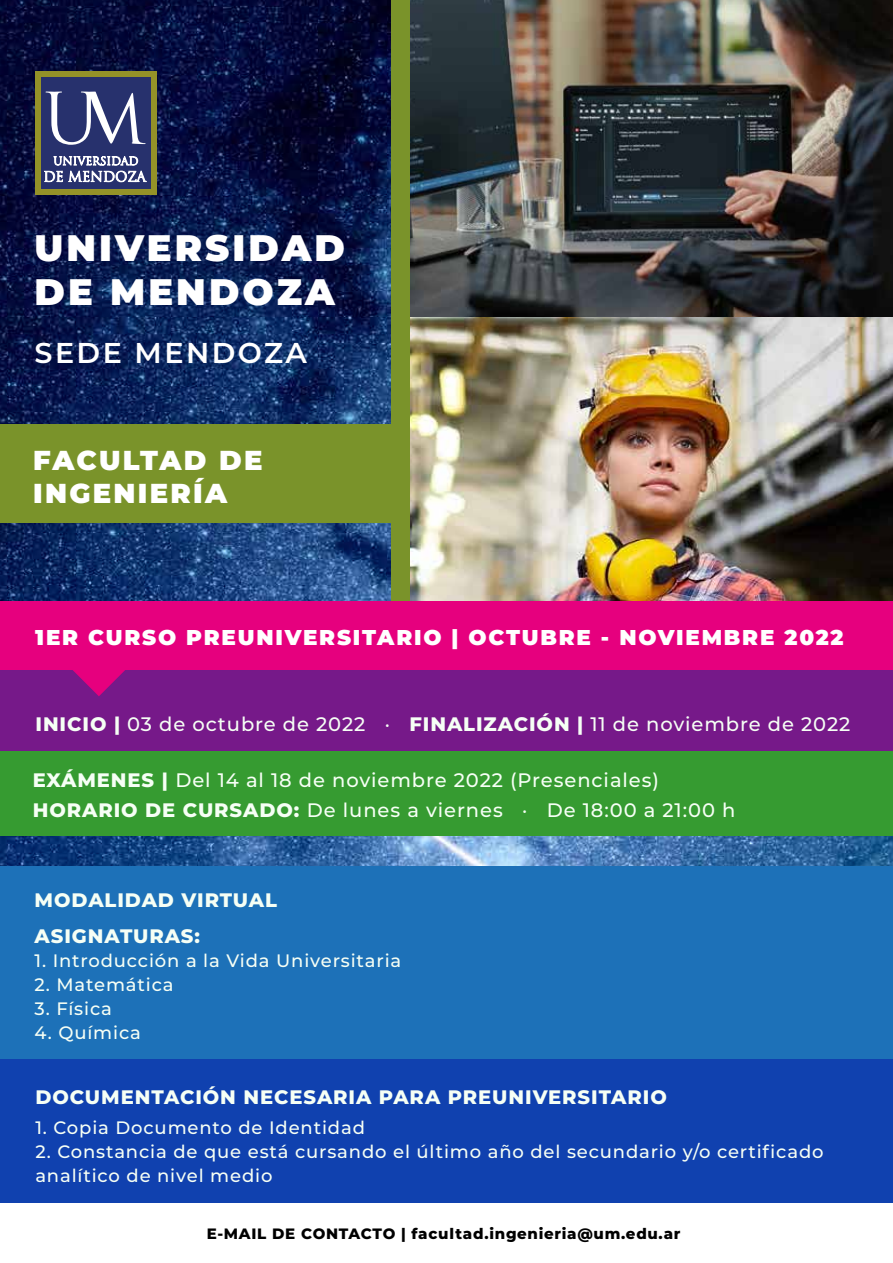
<style>
.page{position:relative;width:893px;height:1263px;background:#fff}
.page>*{position:absolute;margin:0;border:0;box-sizing:border-box;transform-origin:0 0}
.t1{font:900 36.9px/44.2px "Montserrat";letter-spacing:.085em;color:#fff}
.t2{font:600 28.65px "Montserrat";letter-spacing:.085em;color:#fff}
.t3{font:900 27.45px/32.8px "Montserrat";letter-spacing:.085em;color:#fff}
.t4{font:900 21.45px "Montserrat";letter-spacing:.085em;color:#fff}
.t5{font:500 19.5px/30.5px "Montserrat";letter-spacing:.045em;color:#f6fff5}
.t6{font:800 19.5px/36px "Montserrat";letter-spacing:.045em;color:#f6fff5}
.t7{font:500 18px/24px "Montserrat";letter-spacing:.045em;color:#f6fff5}
.t8{font:800 15px "Montserrat";letter-spacing:.045em;color:#000}
.s1{font-weight:800}
</style>
<div class="page">
<img style="left:0;top:0;width:893px;height:866px">
<img style="left:410px;top:0;width:483px;height:317px">
<img style="left:410px;top:317px;width:483px;height:285px">
<div style="left:0;top:664px;width:893px;height:87px;background:#761989"></div>
<div style="left:0;top:751px;width:893px;height:84px;background:#369b31"></div>
<div style="left:0;top:866px;width:893px;height:194px;background:#1d71b8"></div>
<div style="left:0;top:1058px;width:893px;height:144px;background:#1041af"></div>
<div style="left:35px;top:71px;width:121px;height:124px;background:#949228"></div>
<div style="left:41px;top:77px;width:109px;height:112px;background:#27316d"></div>
<svg style="left:44px;top:92px;width:103px;height:91px"></svg>
<div style="left:0;top:424px;width:401px;height:98px;background:#7a932a"></div>
<div style="left:392px;top:0;width:18px;height:652px;background:#7a932a"></div>
<div style="left:0;top:602px;width:893px;height:68px;background:#e6007e"></div>
<svg style="left:73px;top:670px;width:52px;height:26px"></svg>
<h1 class="t1" style="left:35px;top:223px;width:312px">UNIVERSIDAD<br>DE MENDOZA</h1>
<h2 class="t2" style="left:35px;top:332px;width:274px">SEDE MENDOZA</h2>
<h3 class="t3" style="left:33px;top:442px;width:231px">FACULTAD DE<br>INGENIERÍA</h3>
<p class="t4" style="left:35px;top:621px;width:810px">1ER CURSO PREUNIVERSITARIO | OCTUBRE - NOVIEMBRE 2022</p>
<p class="t5" style="left:35px;top:708px;width:816px"><span class="s1">INICIO |</span> 03 de octubre de 2022 · <span class="s1">FINALIZACIÓN |</span> 11 de noviembre de 2022</p>
<p class="t5" style="left:33px;top:764px;width:704px"><span class="s1">EXÁMENES |</span> Del 14 al 18 de noviembre 2022 (Presenciales)<br><span class="s1">HORARIO DE CURSADO:</span> De lunes a viernes · De 18:00 a 21:00 h</p>
<p class="t6" style="left:35px;top:881px;width:244px">MODALIDAD VIRTUAL<br>ASIGNATURAS:</p>
<p class="t7" style="left:35px;top:947px;width:368px">1. Introducción a la Vida Universitaria</p>
<p class="t7" style="left:35px;top:971px;width:140px">2. Matemática</p>
<p class="t7" style="left:35px;top:995px;width:79px">3. Física</p>
<p class="t7" style="left:35px;top:1019px;width:108px">4. Química</p>
<p class="t6" style="left:35px;top:1078px;width:633px">DOCUMENTACIÓN NECESARIA PARA PREUNIVERSITARIO</p>
<p class="t7" style="left:35px;top:1115px;width:331px">1. Copia Documento de Identidad</p>
<p class="t7" style="left:35px;top:1139px;width:790px">2. Constancia de que está cursando el último año del secundario y/o certificado analítico de nivel medio</p>
<p class="t8" style="left:207px;top:1223px;width:475px">E-MAIL DE CONTACTO | facultad.ingenieria@um.edu.ar</p>
</div>
